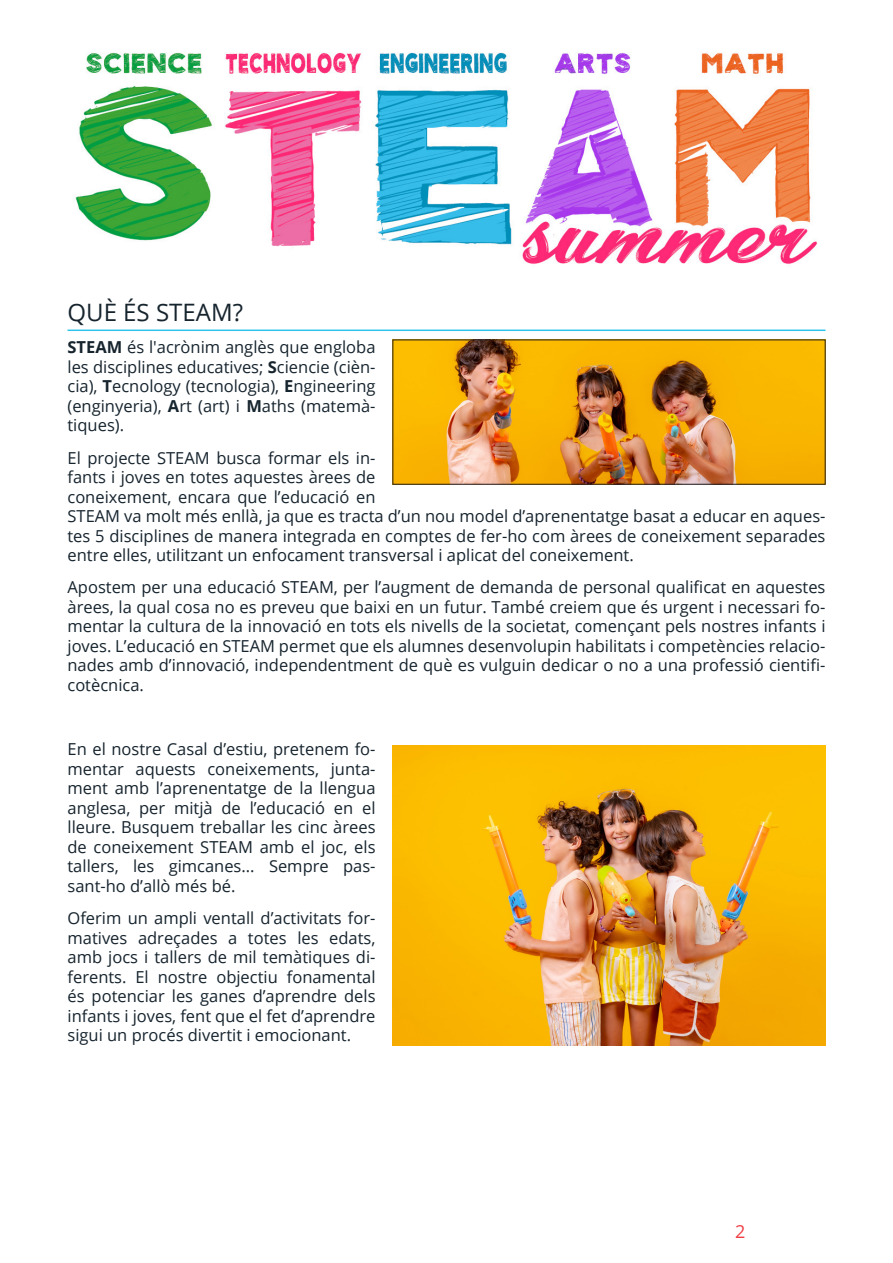
<style>
.page{position:relative;width:893px;height:1263px;background:#fff}
.page>*{position:absolute;margin:0;border:0;box-sizing:border-box;transform-origin:0 0}
.TDC_-_Título_y_número_de_página{font:24px "Open Sans";color:#16242e}
.t1{font:18px "Open Sans";color:#ee3d43}
.t2{font:16.5px/19.5px "Open Sans";color:#16242e;text-align:justify}
.s1{font-weight:700}
</style>
<div class="page">
<img style="left:395px;top:342px;width:428px;height:141px">
<div style="left:393px;top:340px;width:432px;height:145px;border:1px solid #231f20"></div>
<img style="left:75px;top:52px;width:743px;height:213px">
<img style="left:393px;top:745px;width:432px;height:300px">
<hr style="left:68px;top:330px;width:757px;height:1px;background:#2cc3ec">
<p class="TDC_-_Título_y_número_de_página" style="left:68px;top:296px;width:177px">QUÈ ÉS STEAM?</p>
<p class="t2" style="left:68px;top:337px;width:310px"><span class="s1">STEAM</span> és l'acrònim anglès que engloba les disciplines educatives; <span class="s1">S</span>ciencie (cièn&shy;cia), <span class="s1">T</span>ecnology (tecnologia), <span class="s1">E</span>ngineering (enginyeria), <span class="s1">A</span>rt (art) i <span class="s1">M</span>aths (matemà&shy;tiques).</p>
<p class="t2" style="left:68px;top:447px;width:759px;text-align:left">El projecte STEAM busca formar els in-<br>fants i joves en totes aquestes àrees de<br>coneixement, encara que l’educació en<br>STEAM va molt més enllà, ja que es tracta d’un nou model d’aprenentatge basat a educar en aques&shy;tes 5 disciplines de manera integrada en comptes de fer-ho com àrees de coneixement separades entre elles, utilitzant un enfocament transversal i aplicat del coneixement.</p>
<p class="t2" style="left:68px;top:577px;width:759px">Apostem per una educació STEAM, per l’augment de demanda de personal qualificat en aquestes àrees, la qual cosa no es preveu que baixi en un futur. També creiem que és urgent i necessari fo&shy;mentar la cultura de la innovació en tots els nivells de la societat, començant pels nostres infants i joves. L’educació en STEAM permet que els alumnes desenvolupin habilitats i competències relacio&shy;nades amb d’innovació, independentment de què es vulguin dedicar o no a una professió cientifi&shy;cotècnica.</p>
<p class="t2" style="left:68px;top:739px;width:310px">En el nostre Casal d’estiu, pretenem fo&shy;mentar aquests coneixements, junta&shy;ment amb l’aprenentatge de la llengua anglesa, per mitjà de l’educació en el lleure. Busquem treballar les cinc àrees de coneixement STEAM amb el joc, els tallers, les gimcanes... Sempre pas&shy;sant-ho d’allò més bé.</p>
<p class="t2" style="left:68px;top:908px;width:310px">Oferim un ampli ventall d’activitats for&shy;matives adreçades a totes les edats, amb jocs i tallers de mil temàtiques di&shy;ferents. El nostre objectiu fonamental és potenciar les ganes d’aprendre dels infants i joves, fent que el fet d’aprendre sigui un procés divertit i emocionant.</p>
<p class="t1" style="left:735px;top:1218px;width:12px">2</p>
</div>
